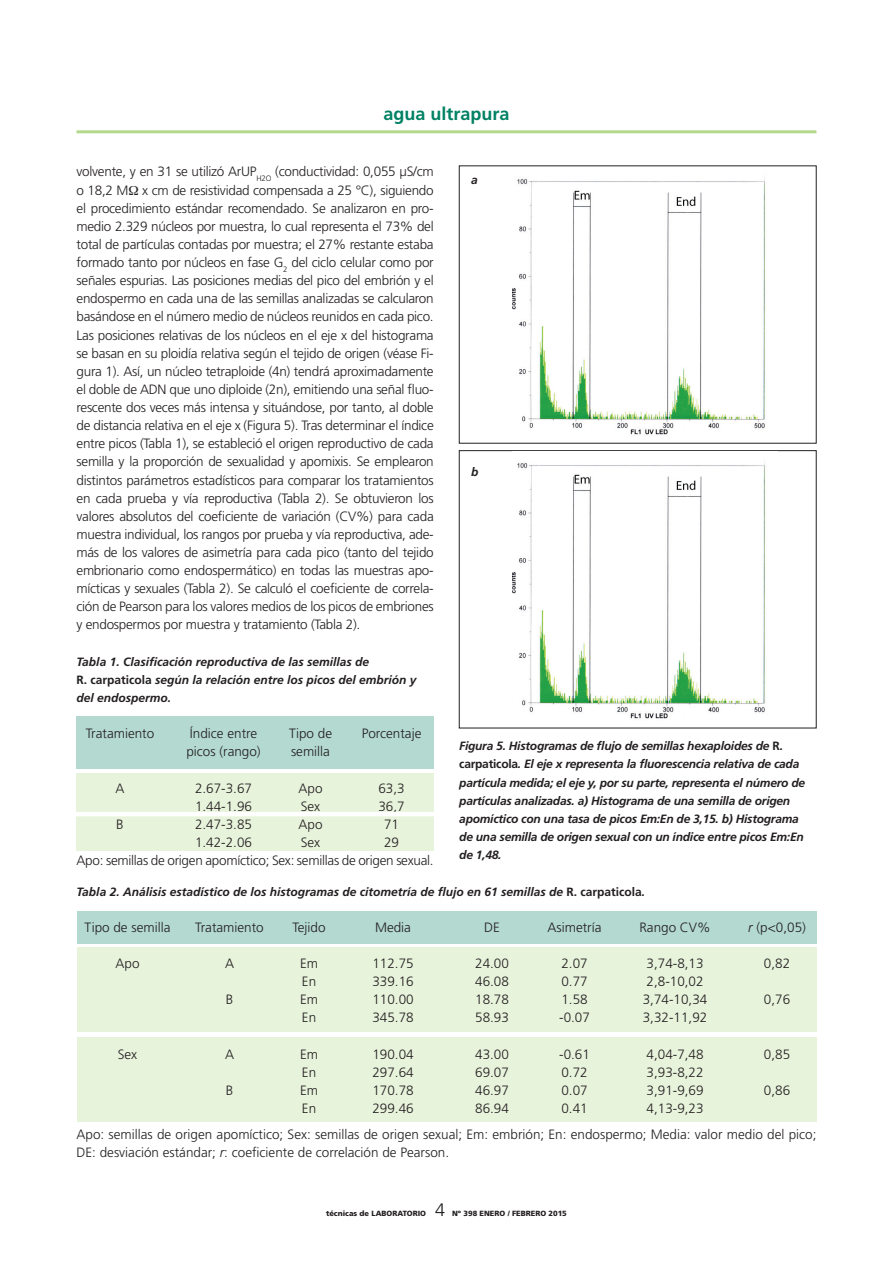
<style>
.page{position:relative;width:893px;height:1263px;background:#fff}
.page>*{position:absolute;margin:0;border:0;box-sizing:border-box;transform-origin:0 0}
.t1{font:700 18px "Frutiger";color:#008164}
.t2{font:300 18px "Frutiger";color:#231f20}
.Texto_base_TL{font:300 13.5px/18.1px "Frutiger";color:#231f20;text-align:justify}
.Texto_base_TL-2{font:300 13.5px "Frutiger";letter-spacing:-.02em;color:#231f20}
.Peu_de_foto{font:italic 700 12px/18.1px "Frutiger";letter-spacing:-.02em;color:#231f20}
.Peu_de_foto-2{font:italic 700 12px/18.1px "Frutiger";color:#231f20}
.t3{font:900 7.5px "Frutiger";color:#231f20}
.s1{font-style:normal}
.s2{font-style:italic}
</style>
<div class="page">
<hr style="left:77px;top:130px;width:739px;height:3px;background:#b3d78b">
<div style="left:459px;top:450px;width:357px;height:278px;border:1px solid #231f20"></div>
<div style="left:77px;top:716px;width:357px;height:52px;background:#b3d9d0"></div>
<div style="left:77px;top:910px;width:739px;height:33px;background:#b3d9d0"></div>
<div style="left:77px;top:773px;width:357px;height:77px;background:#e8f3dc"></div>
<div style="left:77px;top:948px;width:739px;height:84px;background:#e8f3dc"></div>
<div style="left:77px;top:1037px;width:739px;height:84px;background:#e8f3dc"></div>
<hr style="left:72px;top:812px;width:368px;height:4px;background:#fff">
<img style="left:512px;top:178px;width:253px;height:257px">
<img style="left:512px;top:451px;width:266px;height:268px">
<h1 class="t1" style="left:383px;top:103px;width:128px">agua ultrapura</h1>
<p class="Texto_base_TL" style="left:77px;top:163px;width:359px">volvente, y en 31 se utilizó ArUP<sub>H2O</sub> (conductividad: 0,055 µS/cm o 18,2 M x cm de resistividad compensada a 25 °C), siguiendo el procedimiento estándar recomendado. Se analizaron en pro&shy;medio 2.329 núcleos por muestra, lo cual representa el 73% del total de partículas contadas por muestra; el 27% restante estaba formado tanto por núcleos en fase G<sub>2</sub> del ciclo celular como por señales espurias. Las posiciones medias del pico del embrión y el endospermo en cada una de las semillas analizadas se calcularon basándose en el número medio de núcleos reunidos en cada pico.<br>Las posiciones relativas de los núcleos en el eje x del histograma se basan en su ploidía relativa según el tejido de origen (véase Fi&shy;gura 1). Así, un núcleo tetraploide (4n) tendrá aproximadamente el doble de ADN que uno diploide (2n), emitiendo una señal fluo&shy;rescente dos veces más intensa y situándose, por tanto, al doble de distancia relativa en el eje x (Figura 5). Tras determinar el índice entre picos (Tabla 1), se estableció el origen reproductivo de cada semilla y la proporción de sexualidad y apomixis. Se emplearon distintos parámetros estadísticos para comparar los tratamientos en cada prueba y vía reproductiva (Tabla 2). Se obtuvieron los valores absolutos del coeficiente de variación (CV%) para cada muestra individual, los rangos por prueba y vía reproductiva, ade&shy;más de los valores de asimetría para cada pico (tanto del tejido embrionario como endospermático) en todas las muestras apo&shy;mícticas y sexuales (Tabla 2). Se calculó el coeficiente de correla&shy;ción de Pearson para los valores medios de los picos de embriones y endospermos por muestra y tratamiento (Tabla 2).</p>
<p class="Peu_de_foto-2" style="left:77px;top:652px;width:342px">Tabla 1. Clasificación reproductiva de las semillas de<br><span class="s1">R. carpaticola</span> según la relación entre los picos del embrión y del endospermo.</p>
<p class="Texto_base_TL" style="left:86px;top:724px;width:70px">Tratamiento</p>
<p class="Texto_base_TL" style="left:190px;top:724px;width:69px">Índice entre</p>
<p class="Texto_base_TL" style="left:289px;top:724px;width:45px">Tipo de</p>
<p class="Texto_base_TL" style="left:362px;top:724px;width:61px">Porcentaje</p>
<p class="Texto_base_TL" style="left:186px;top:742px;width:76px">picos (rango)</p>
<p class="Texto_base_TL" style="left:291px;top:742px;width:40px">semilla</p>
<p class="Texto_base_TL" style="left:116px;top:779px;width:11px">A</p>
<p class="Texto_base_TL" style="left:195px;top:779px;width:59px">2.67-3.67</p>
<p class="Texto_base_TL" style="left:299px;top:779px;width:26px">Apo</p>
<p class="Texto_base_TL" style="left:378px;top:779px;width:28px">63,3</p>
<p class="Texto_base_TL" style="left:195px;top:797px;width:59px">1.44-1.96</p>
<p class="Texto_base_TL" style="left:301px;top:797px;width:21px">Sex</p>
<p class="Texto_base_TL" style="left:378px;top:797px;width:28px">36,7</p>
<p class="Texto_base_TL" style="left:116px;top:815px;width:9px">B</p>
<p class="Texto_base_TL" style="left:195px;top:815px;width:59px">2.47-3.85</p>
<p class="Texto_base_TL" style="left:299px;top:815px;width:26px">Apo</p>
<p class="Texto_base_TL" style="left:384px;top:815px;width:17px">71</p>
<p class="Texto_base_TL" style="left:195px;top:833px;width:59px">1.42-2.06</p>
<p class="Texto_base_TL" style="left:301px;top:833px;width:21px">Sex</p>
<p class="Texto_base_TL" style="left:384px;top:833px;width:17px">29</p>
<p class="Texto_base_TL-2" style="left:77px;top:853px;width:359px">Apo: semillas de origen apomíctico; Sex: semillas de origen sexual.</p>
<p class="Peu_de_foto" style="left:471px;top:170px;width:8px">a</p>
<p class="Peu_de_foto" style="left:471px;top:462px;width:9px">b</p>
<p class="Peu_de_foto" style="left:459px;top:737px;width:347px">Figura 5. Histogramas de flujo de semillas hexaploides de <span class="s1">R. carpaticola</span>. El eje x representa la fluorescencia relativa de cada partícula medida; el eje y, por su parte, representa el número de partículas analizadas. a) Histograma de una semilla de origen apomíctico con una tasa de picos Em:En de 3,15. b) Histograma de una semilla de origen sexual con un índice entre picos Em:En de 1,48.</p>
<p class="Peu_de_foto-2" style="left:77px;top:883px;width:570px">Tabla 2. Análisis estadístico de los histogramas de citometría de flujo en 61 semillas de <span class="s1">R. carpaticola</span>.</p>
<p class="Texto_base_TL" style="left:85px;top:918px;width:87px">Tipo de semilla</p>
<p class="Texto_base_TL" style="left:195px;top:918px;width:70px">Tratamiento</p>
<p class="Texto_base_TL" style="left:293px;top:918px;width:35px">Tejido</p>
<p class="Texto_base_TL" style="left:375px;top:918px;width:38px">Media</p>
<p class="Texto_base_TL" style="left:484px;top:918px;width:17px">DE</p>
<p class="Texto_base_TL" style="left:548px;top:918px;width:55px">Asimetría</p>
<p class="Texto_base_TL" style="left:639px;top:918px;width:73px">Rango CV%</p>
<p class="Texto_base_TL" style="left:748px;top:918px;width:59px"><span class="s2">r</span> (p&lt;0,05)</p>
<p class="Texto_base_TL" style="left:116px;top:954px;width:26px">Apo</p>
<p class="Texto_base_TL" style="left:225px;top:954px;width:11px">A</p>
<p class="Texto_base_TL" style="left:300px;top:954px;width:19px">Em</p>
<p class="Texto_base_TL" style="left:372px;top:954px;width:43px">112.75</p>
<p class="Texto_base_TL" style="left:475px;top:954px;width:35px">24.00</p>
<p class="Texto_base_TL" style="left:561px;top:954px;width:28px">2.07</p>
<p class="Texto_base_TL" style="left:647px;top:954px;width:59px">3,74-8,13</p>
<p class="Texto_base_TL" style="left:764px;top:954px;width:28px">0,82</p>
<p class="Texto_base_TL" style="left:302px;top:972px;width:16px">En</p>
<p class="Texto_base_TL" style="left:372px;top:972px;width:43px">339.16</p>
<p class="Texto_base_TL" style="left:475px;top:972px;width:35px">46.08</p>
<p class="Texto_base_TL" style="left:561px;top:972px;width:28px">0.77</p>
<p class="Texto_base_TL" style="left:647px;top:972px;width:59px">2,8-10,02</p>
<p class="Texto_base_TL" style="left:226px;top:990px;width:9px">B</p>
<p class="Texto_base_TL" style="left:300px;top:990px;width:19px">Em</p>
<p class="Texto_base_TL" style="left:372px;top:990px;width:43px">110.00</p>
<p class="Texto_base_TL" style="left:475px;top:990px;width:35px">18.78</p>
<p class="Texto_base_TL" style="left:561px;top:990px;width:28px">1.58</p>
<p class="Texto_base_TL" style="left:643px;top:990px;width:66px">3,74-10,34</p>
<p class="Texto_base_TL" style="left:764px;top:990px;width:28px">0,76</p>
<p class="Texto_base_TL" style="left:302px;top:1008px;width:16px">En</p>
<p class="Texto_base_TL" style="left:372px;top:1008px;width:43px">345.78</p>
<p class="Texto_base_TL" style="left:475px;top:1008px;width:35px">58.93</p>
<p class="Texto_base_TL" style="left:559px;top:1008px;width:32px">-0.07</p>
<p class="Texto_base_TL" style="left:643px;top:1008px;width:66px">3,32-11,92</p>
<p class="Texto_base_TL" style="left:118px;top:1045px;width:21px">Sex</p>
<p class="Texto_base_TL" style="left:225px;top:1045px;width:11px">A</p>
<p class="Texto_base_TL" style="left:300px;top:1045px;width:19px">Em</p>
<p class="Texto_base_TL" style="left:372px;top:1045px;width:43px">190.04</p>
<p class="Texto_base_TL" style="left:475px;top:1045px;width:35px">43.00</p>
<p class="Texto_base_TL" style="left:559px;top:1045px;width:32px">-0.61</p>
<p class="Texto_base_TL" style="left:647px;top:1045px;width:59px">4,04-7,48</p>
<p class="Texto_base_TL" style="left:764px;top:1045px;width:28px">0,85</p>
<p class="Texto_base_TL" style="left:302px;top:1063px;width:16px">En</p>
<p class="Texto_base_TL" style="left:372px;top:1063px;width:43px">297.64</p>
<p class="Texto_base_TL" style="left:475px;top:1063px;width:35px">69.07</p>
<p class="Texto_base_TL" style="left:561px;top:1063px;width:28px">0.72</p>
<p class="Texto_base_TL" style="left:647px;top:1063px;width:59px">3,93-8,22</p>
<p class="Texto_base_TL" style="left:226px;top:1081px;width:9px">B</p>
<p class="Texto_base_TL" style="left:300px;top:1081px;width:19px">Em</p>
<p class="Texto_base_TL" style="left:372px;top:1081px;width:43px">170.78</p>
<p class="Texto_base_TL" style="left:475px;top:1081px;width:35px">46.97</p>
<p class="Texto_base_TL" style="left:561px;top:1081px;width:28px">0.07</p>
<p class="Texto_base_TL" style="left:647px;top:1081px;width:59px">3,91-9,69</p>
<p class="Texto_base_TL" style="left:764px;top:1081px;width:28px">0,86</p>
<p class="Texto_base_TL" style="left:302px;top:1099px;width:16px">En</p>
<p class="Texto_base_TL" style="left:372px;top:1099px;width:43px">299.46</p>
<p class="Texto_base_TL" style="left:475px;top:1099px;width:35px">86.94</p>
<p class="Texto_base_TL" style="left:561px;top:1099px;width:28px">0.41</p>
<p class="Texto_base_TL" style="left:647px;top:1099px;width:59px">4,13-9,23</p>
<p class="Texto_base_TL" style="left:77px;top:1125px;width:741px">Apo: semillas de origen apomíctico; Sex: semillas de origen sexual; Em: embrión; En: endospermo; Media: valor medio del pico;<br>DE: desviación estándar; <span class="s2">r</span>: coeficiente de correlación de Pearson.</p>
<p class="t3" style="left:326px;top:1209px;width:101px">técnicas de LABORATORIO</p>
<h1 class="t2" style="left:435px;top:1200px;width:12px">4</h1>
<p class="t3" style="left:452px;top:1209px;width:116px">Nº 398 ENERO / FEBRERO 2015</p>
</div>
